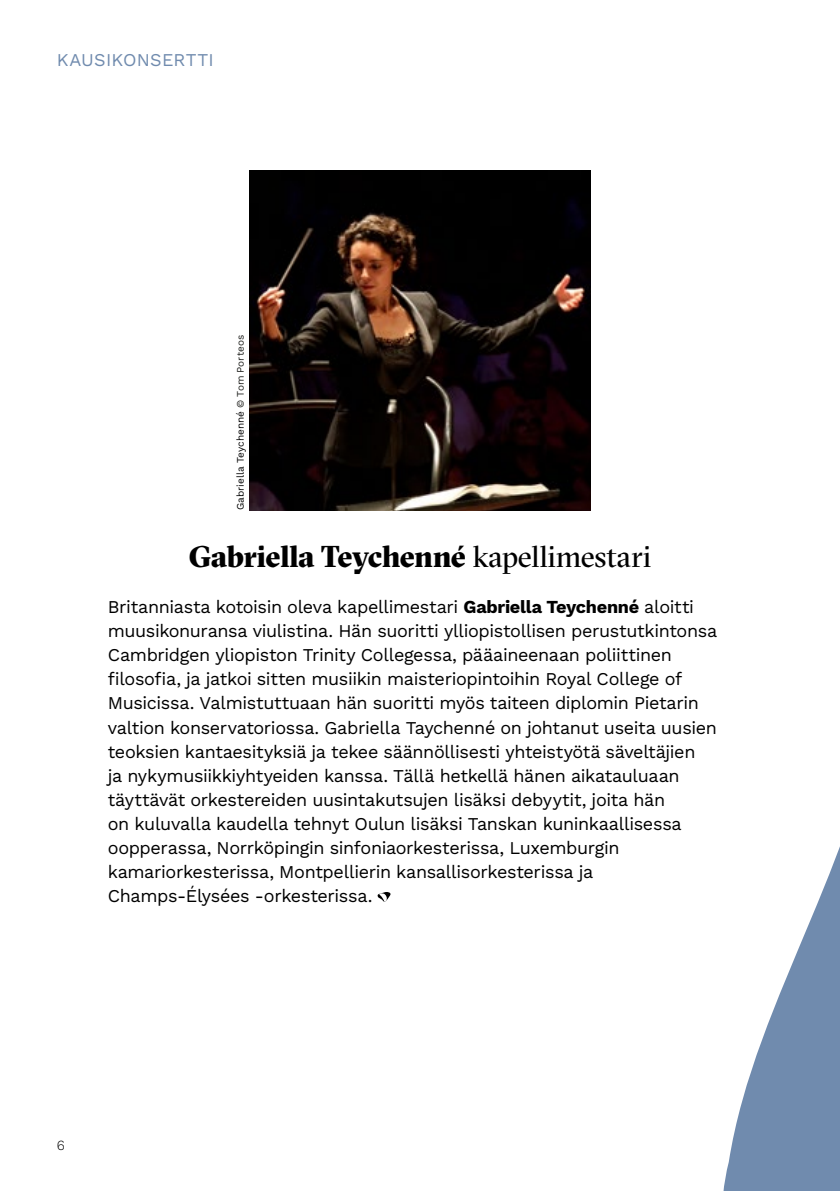
<style>
.page{position:relative;width:840px;height:1191px;background:#fff}
.page>*{position:absolute;margin:0;border:0;box-sizing:border-box;transform-origin:0 0}
.t1{font:900 30px "GT Sectra Fine";letter-spacing:-.02em;color:#000}
.t2{font:18px/24px "Work Sans";letter-spacing:-.02em;color:#000}
.t3{font:18px "Work Sans";letter-spacing:.01em;color:#708bae}
.t4{font:14px "Work Sans";color:#000}
.t5{font:10px "Work Sans";letter-spacing:.005em;color:#000}
.s1{color:#1d1e1b}
.s2{font-weight:400}
.s3{font-weight:700}
</style>
<div class="page">
<svg style="left:723px;top:849px;width:116px;height:342px;fill:#708bae"></svg>
<svg style="left:377px;top:892px;width:14px;height:9px"></svg>
<img style="left:249px;top:170px;width:341px;height:340px">
<p class="t3" style="left:57px;top:47px;width:159px">KAUSIKONSERTTI</p>
<p class="t5" style="left:233px;top:510px;width:177px;rotate:-90deg">Gabriella Teychenné <span class="s1">© Tom Porteos</span></p>
<h1 class="t1" style="left:189px;top:539px;width:463px">Gabriella Teychenné <span class="s2">kapellimestari</span></h1>
<p class="t2" style="left:108px;top:594px;width:610px">Britanniasta kotoisin oleva kapellimestari <span class="s3">Gabriella Teychenné</span> aloitti muusikonuransa viulistina. Hän suoritti ylliopistollisen perustutkintonsa Cambridgen yliopiston Trinity Collegessa, pääaineenaan poliittinen filosofia, ja jatkoi sitten musiikin maisteriopintoihin Royal College of Musicissa. Valmistuttuaan hän suoritti myös taiteen diplomin Pietarin valtion konservatoriossa. Gabriella Taychenné on johtanut useita uusien teoksien kantaesityksiä ja tekee säännöllisesti yhteistyötä säveltäjien<br>ja nykymusiikkiyhtyeiden kanssa. Tällä hetkellä hänen aikatauluaan täyttävät orkestereiden uusintakutsujen lisäksi debyytit, joita hän<br>on kuluvalla kaudella tehnyt Oulun lisäksi Tanskan kuninkaallisessa oopperassa, Norrköpingin sinfoniaorkesterissa, Luxemburgin kamariorkesterissa, Montpellierin kansallisorkesterissa ja<br>Champs- Élysées - orkesterissa.</p>
<p class="t4" style="left:57px;top:1134px;width:10px">6</p>
</div>
